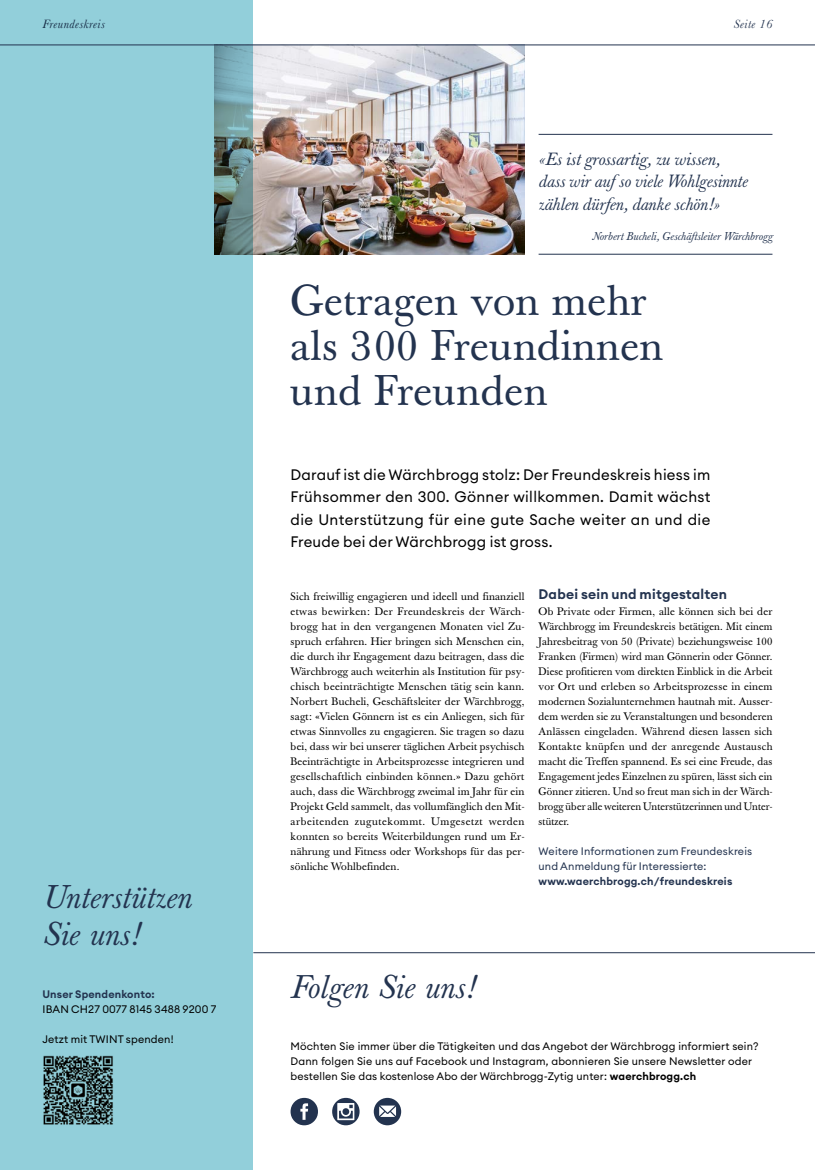
<style>
.page{position:relative;width:815px;height:1170px;background:#fff}
.page>*{position:absolute;margin:0;border:0;box-sizing:border-box;transform-origin:0 0}
.t1{font:42.5px/45px "Baskerville";letter-spacing:.02em;color:#23334f}
.t2{font:italic 32.5px/37.5px "Baskerville";letter-spacing:.02em;color:#23334f}
.t3{font:italic 17.5px/22.5px "Baskerville";letter-spacing:.015em;color:#23334f}
.t4{font:15px/22.5px "Euclid Circular A";letter-spacing:.015em;color:#000;text-align:justify}
.t5{font:600 13.75px "Euclid Circular A";letter-spacing:.015em;color:#23334f}
.t6{font:italic 12.5px "Baskerville";letter-spacing:.04em;color:#23334f}
.t7{font:italic 11.25px "Baskerville";letter-spacing:.015em;color:#23334f}
.t8{font:10.75px/15px "Baskerville";letter-spacing:.005em;color:#000;text-align:justify}
.t9{font:10.75px/15px "Euclid Circular A";letter-spacing:.015em;color:#000}
.t10{font:10.75px/15px "Euclid Circular A";letter-spacing:.015em;color:#23334f}
.t11{font:600 10.75px "Euclid Circular A";letter-spacing:.015em;color:#23334f}
.s1{font-weight:600}
</style>
<div class="page">
<img style="left:253px;top:46px;width:271px;height:209px">
<div style="left:0;top:0;width:253px;height:1169px;background:#92cfda"></div>
<hr style="left:539px;top:134px;width:233px;height:1px;background:#23334f">
<hr style="left:539px;top:254px;width:233px;height:1px;background:#23334f">
<img style="left:43px;top:1055px;width:70px;height:70px">
<svg style="left:332px;top:1097px;width:28px;height:28px"></svg>
<svg style="left:291px;top:1097px;width:27px;height:28px"></svg>
<svg style="left:374px;top:1097px;width:27px;height:28px"></svg>
<hr style="left:253px;top:952px;width:562px;height:1px;background:#23334f">
<hr style="left:0;top:45px;width:815px;height:1px;background:#23334f">
<p class="t6" style="left:43px;top:15px;width:64px">Freundeskreis</p>
<p class="t6" style="left:734px;top:15px;width:40px">Seite 16</p>
<h3 class="t3" style="left:539px;top:148px;width:210px">«Es ist grossartig, zu wissen, dass wir aufso viele Wohlgesinnte zählen dürfen, danke schön!»</h3>
<p class="t7" style="left:592px;top:229px;width:182px">Norbert Bucheli, Geschäftsleiter Wärchbrogg</p>
<h1 class="t1" style="left:291px;top:279px;width:374px">Getragen von mehr als 300 Freundinnen und Freunden</h1>
<h2 class="t2" style="left:43px;top:878px;width:150px">Unterstützen<br>Sie uns!</h2>
<p class="t11" style="left:43px;top:986px;width:114px">Unser Spendenkonto:</p>
<p class="t9" style="left:43px;top:1001px;width:175px">IBAN CH27 0077 8145 3488 9200 7</p>
<p class="t9" style="left:43px;top:1031px;width:133px">Jetzt mit TWINT spenden!</p>
<h3 class="t4" style="left:291px;top:463px;width:421px">Darauf ist die Wärchbrogg stolz: Der Freundeskreis hiess im Frühsommer den 300. Gönner willkommen. Damit wächst die Unterstützung für eine gute Sache weiter an und die Freude bei der Wärchbrogg ist gross.</h3>
<p class="t8" style="left:291px;top:589px;width:235px">Sich freiwillig engagieren und ideell und finanziell etwas bewirken: Der Freundeskreis der Wärch&shy;brogg hat in den vergangenen Monaten viel Zu&shy;spruch erfahren. Hier bringen sich Menschen ein, die durch ihr Engagement dazu beitragen, dass die Wärchbrogg auch weiterhin als Institution für psy&shy;chisch beeinträchtigte Menschen tätig sein kann.<br>Norbert Bucheli, Geschäftsleiter der Wärchbrogg, sagt: «Vielen Gönnern ist es ein Anliegen, sich für etwas Sinnvolles zu engagieren. Sie tragen so dazu bei, dass wir bei unserer täglichen Arbeit psychisch Beeinträchtigte in Arbeitsprozesse integrieren und gesellschaftlich einbinden können.» Dazu gehört auch, dass die Wärchbrogg zweimal im Jahr für ein Projekt Geld sammelt, das vollumfänglich den Mit&shy;arbeitenden zugutekommt. Umgesetzt werden konnten so bereits Weiterbildungen rund um Er&shy;nährung und Fitness oder Workshops für das per&shy;sönliche Wohlbefinden.</p>
<p class="t5" style="left:539px;top:585px;width:190px">Dabei sein und mitgestalten</p>
<p class="t8" style="left:539px;top:604px;width:235px">Ob Private oder Firmen, alle können sich bei der Wärchbrogg im Freundeskreis betätigen. Mit einem Jahresbeitrag von 50 (Private) beziehungsweise 100<br>Franken (Firmen) wird man Gönnerin oder Gönner.<br>Diese profitieren vom direkten Einblick in die Arbeit vor Ort und erleben so Arbeitsprozesse in einem modernen Sozialunternehmen hautnah mit. Ausser&shy;dem werden sie zu Veranstaltungen und besonderen Anlässen eingeladen. Während diesen lassen sich Kontakte knüpfen und der anregende Austausch macht die Treffen spannend. Es sei eine Freude, das Engagement jedes Einzelnen zu spüren, lässt sich ein Gönner zitieren. Und so freut man sich in der Wärch&shy;brogg über alle weiteren Unterstützerinnen und Unter&shy;stützer.</p>
<p class="t10" style="left:539px;top:843px;width:215px">Weitere Informationen zum Freundeskreis und Anmeldung für Interessierte:</p>
<p class="t11" style="left:539px;top:874px;width:195px">www.waerchbrogg.ch/freundeskreis</p>
<h2 class="t2" style="left:291px;top:968px;width:185px">Folgen Sie uns!</h2>
<p class="t9" style="left:291px;top:1038px;width:469px">Möchten Sie immer über die Tätigkeiten und das Angebot der Wärchbrogg informiert sein?<br>Dann folgen Sie uns auf Facebook und Instagram, abonnieren Sie unsere Newsletter oder bestellen Sie das kostenlose Abo der Wärchbrogg-Zytig unter: <span class="s1">waerchbrogg.ch</span></p>
</div>
